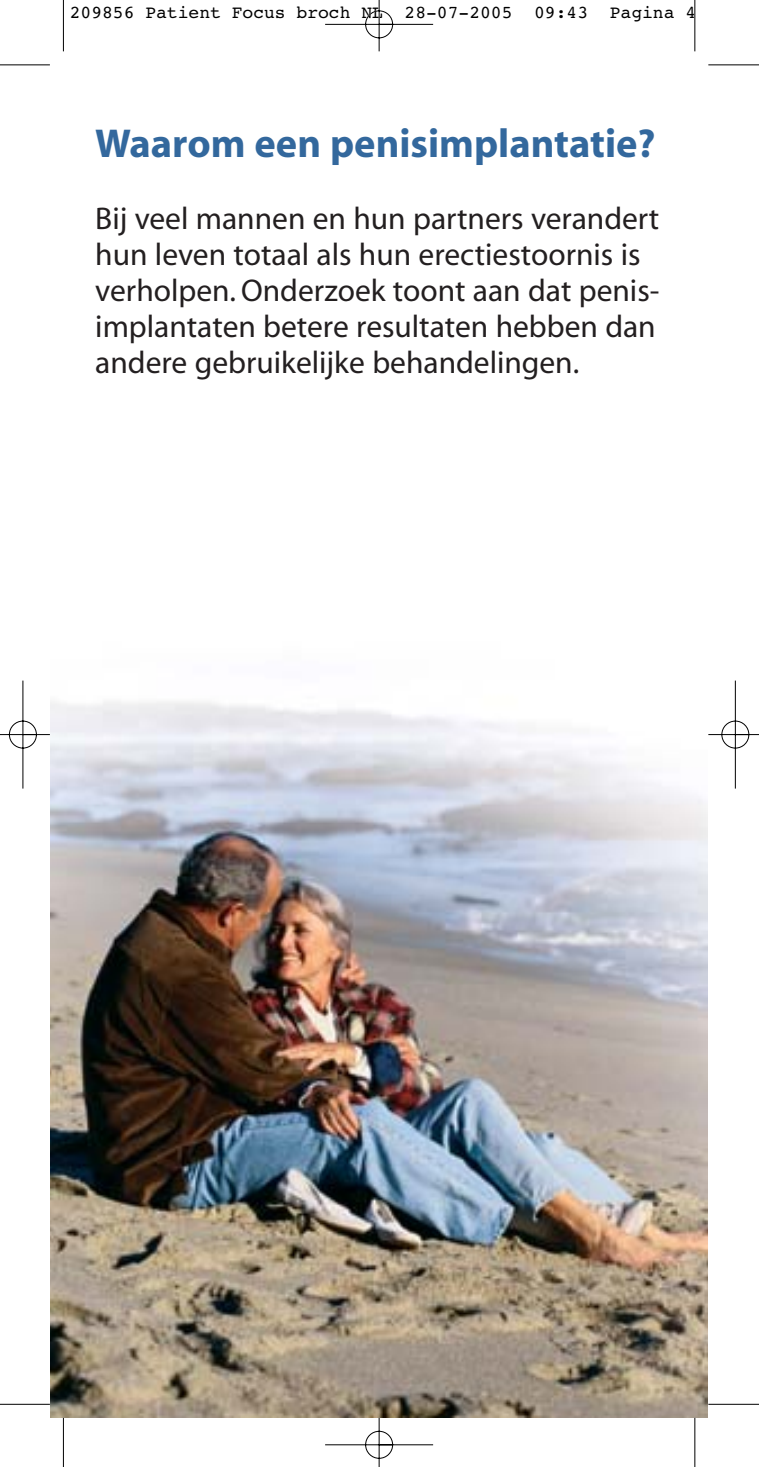
<style>
.page{position:relative;width:759px;height:1467px;background:#fff}
.page>*{position:absolute;margin:0;border:0;box-sizing:border-box;transform-origin:0 0}
.t1{font:700 40.5px "Myriad";color:#33689d}
.t2{font:31.5px/36px "Myriad";color:#231f20}
.t3{font:18px "Courier";color:#000}
</style>
<div class="page">
<img style="left:0;top:0;width:759px;height:1467px">
<p class="t3" style="left:70px;top:7px;width:628px">209856 Patient Focus broch NL 28-07-2005 09:43 Pagina 4</p>
<p class="t1" style="left:95px;top:129px;width:562px">Waarom een penisimplantatie?</p>
<p class="t2" style="left:95px;top:203px;width:566px">Bij veel mannen en hun partners verandert hun leven totaal als hun erectiestoornis is verholpen. Onderzoek toont aan dat penis&shy;implantaten betere resultaten hebben dan andere gebruikelijke behandelingen.</p>
</div>
